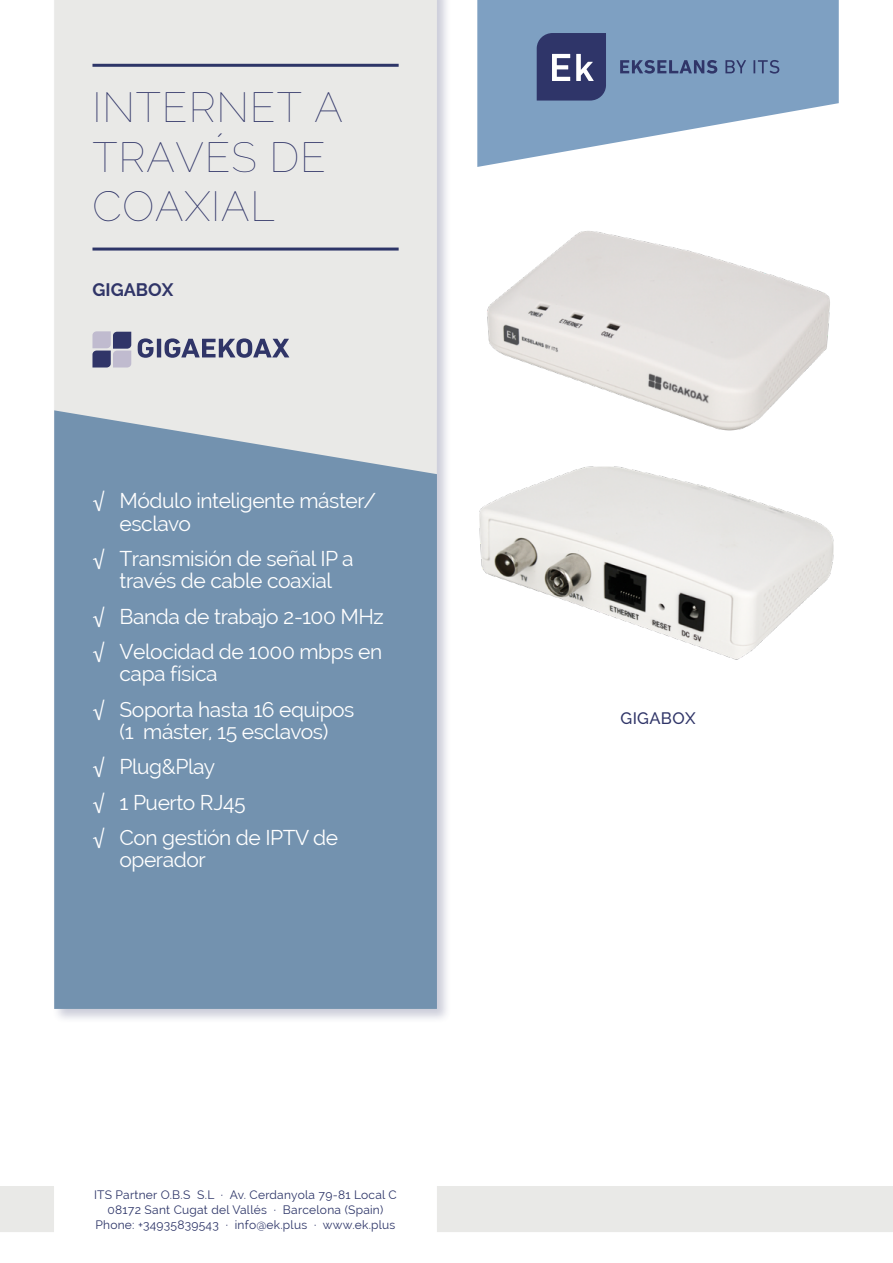
<style>
.page{position:relative;width:893px;height:1263px;background:#fff}
.page>*{position:absolute;margin:0;border:0;box-sizing:border-box;transform-origin:0 0}
.t1{font:100 42px/49.5px "Raleway";letter-spacing:.02em;color:#303568}
.t2{font:21px/35.2px "Raleway";letter-spacing:-.02em;color:#fff}
.t3{font:700 18px "Raleway";color:#303568}
.t4{font:500 16.5px "Raleway";letter-spacing:.02em;color:#303568}
.t5{font:12px/15px "Raleway";letter-spacing:.02em;color:#2d3568;text-align:center}
.s1{font-family:"Helvetica Neue LT Std"}
</style>
<div class="page">
<svg style="left:477px;top:0;width:362px;height:167px;fill:#7ea0c2"></svg>
<div style="left:52px;top:0;width:399px;height:1023px;background:#303568;opacity:.25"></div>
<div style="left:54px;top:0;width:383px;height:410px;background:#e9e9e7"></div>
<div style="left:0;top:1186px;width:54px;height:46px;background:#e9e9e7"></div>
<div style="left:437px;top:1186px;width:456px;height:46px;background:#e9e9e7"></div>
<div style="left:54px;top:410px;width:383px;height:599px;background:#7392af"></div>
<hr style="left:92px;top:64px;width:307px;height:3px;background:#2d3568">
<hr style="left:92px;top:248px;width:307px;height:3px;background:#2d3568">
<svg style="left:537px;top:33px;width:69px;height:68px;background:#484e7c"></svg>
<svg style="left:620px;top:60px;width:97px;height:14px"></svg>
<svg style="left:725px;top:60px;width:21px;height:13px"></svg>
<svg style="left:753px;top:60px;width:26px;height:14px"></svg>
<svg style="left:92px;top:331px;width:39px;height:36px"></svg>
<svg style="left:138px;top:338px;width:16px;height:20px"></svg>
<hr style="left:157px;top:339px;width:4px;height:18px;background:#303568">
<svg style="left:165px;top:338px;width:124px;height:20px;background:#8e90a8"></svg>
<img style="left:487px;top:231px;width:343px;height:200px">
<img style="left:479px;top:466px;width:355px;height:194px">
<h1 class="t1" style="left:92px;top:82px;width:252px">INTERNET A<br>TRAVÉS DE<br>COAXIAL</h1>
<p class="t3" style="left:92px;top:279px;width:82px">GIGABOX</p>
<p class="t2" style="left:119px;top:489px;width:258px;line-height:22.5px;text-indent:-27px"><span class="s1">√</span> Módulo inteligente máster/ esclavo</p>
<p class="t2" style="left:92px;top:547px;width:263px;line-height:22.5px;text-align:center"><span class="s1">√</span> Transmisión de señal IP a través de cable coaxial</p>
<p class="t2" style="left:92px;top:599px;width:293px"><span class="s1">√</span> Banda de trabajo 2-100 MHz <span class="s1">√</span> Velocidad de 1000 mbps en</p>
<p class="t2" style="left:92px;top:656px;width:263px;text-indent:27px">capa física<br><span class="s1">√</span> Soporta hasta 16 equipos</p>
<p class="t2" style="left:92px;top:714px;width:247px;text-indent:27px">(1 máster, 15 esclavos) <span class="s1">√</span> Plug&amp;Play<br><span class="s1">√</span> 1 Puerto RJ45<br><span class="s1">√</span> Con gestión de IPTV de</p>
<p class="t2" style="left:119px;top:842px;width:88px">operador</p>
<p class="t5" style="left:94px;top:1187px;width:304px">ITS Partner O.B.S S.L · Av. Cerdanyola 79-81 Local C<br>08172 Sant Cugat del Vallés · Barcelona (Spain)<br>Phone: +34935839543 · info@ek.plus · www.ek.plus</p>
<p class="t4" style="left:621px;top:709px;width:76px">GIGABOX</p>
</div>
